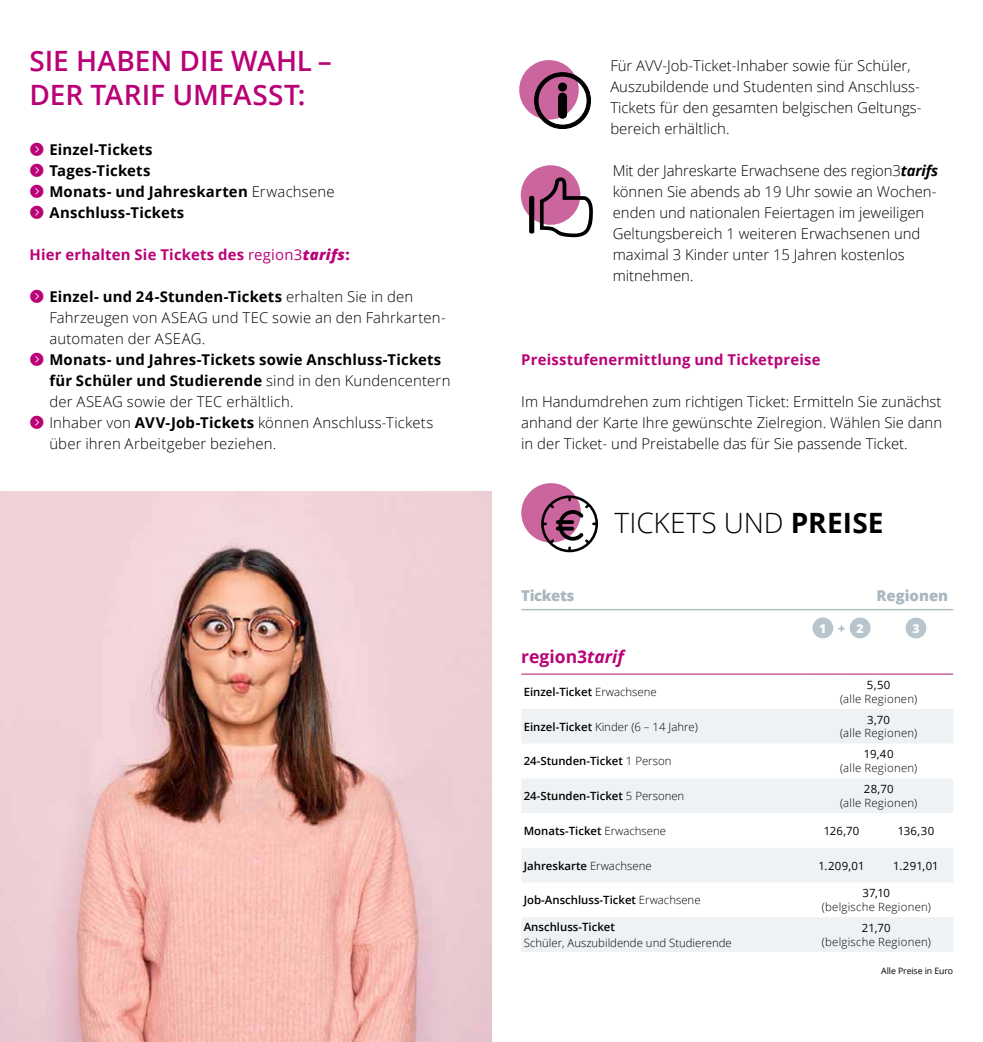
<style>
.page{position:relative;width:983px;height:1042px;background:#fff}
.page>*{position:absolute;margin:0;border:0;box-sizing:border-box;transform-origin:0 0}
.t1{font:600 28px/33.6px "Open Sans";letter-spacing:-.005em;color:#b90276}
.t2{font:300 28px "Open Sans";color:#000}
.t3{font:700 17.5px "Open Sans";color:#b90276}
.t4{font:300 14.88px/21px "Open Sans";color:#000}
.t5{font:700 14.88px/21px "Open Sans";letter-spacing:.015em;color:#000}
.t6{font:700 14.88px "Open Sans";letter-spacing:.015em;color:#b90276}
.t7{font:800 14.88px "Open Sans";color:#a9b7bf}
.t8{font:800 14.88px "Open Sans";letter-spacing:-.025em;color:#a9b7bf}
.t9{font:800 12.25px "Open Sans";color:#fff}
.t10{font:800 12.25px "Open Sans";color:#a9b7bf}
.t11{font:600 11.38px "Open Sans";color:#000}
.t12{font:300 11.38px "Open Sans";letter-spacing:.02em;color:#000}
.t13{font:300 11.38px "Open Sans";color:#000}
.t14{font:11.38px "Open Sans";letter-spacing:.015em;color:#000}
.t15{font:8.75px "Open Sans";letter-spacing:-.01em;color:#000}
.s1{font-weight:300}
.s2{font-weight:400}
.s3{font-weight:800;font-style:italic}
.s4{font-weight:800}
.s5{font-weight:700}
.s6{font-weight:700;font-style:italic}
.s7{font-style:italic}
.s8{font-weight:600}
</style>
<div class="page">
<img style="left:0;top:491px;width:491px;height:551px">
<img style="left:491px;top:491px;width:1px;height:551px">
<svg style="left:521px;top:709px;width:431px;height:243px;fill:#eff2f4"></svg>
<hr style="left:521px;top:609px;width:283px;height:1px;background:#a9b7bf">
<hr style="left:804px;top:609px;width:37px;height:1px;background:#a9b7bf">
<hr style="left:841px;top:609px;width:37px;height:1px;background:#a9b7bf">
<hr style="left:878px;top:609px;width:74px;height:1px;background:#a9b7bf">
<hr style="left:521px;top:673px;width:283px;height:2px;background:#c54c8f">
<hr style="left:804px;top:673px;width:37px;height:2px;background:#c54c8f">
<hr style="left:841px;top:673px;width:37px;height:2px;background:#c54c8f">
<hr style="left:878px;top:673px;width:74px;height:2px;background:#c54c8f">
<div style="left:812px;top:617px;width:21px;height:21px;background:#b9c5cd;border-radius:50%"></div>
<div style="left:849px;top:617px;width:21px;height:21px;background:#b9c5cd;border-radius:50%"></div>
<div style="left:905px;top:617px;width:21px;height:21px;background:#b9c5cd;border-radius:50%"></div>
<div style="left:520px;top:165px;width:60px;height:60px;background:#cb659e;border-radius:50%"></div>
<svg style="left:540px;top:177px;width:52px;height:60px"></svg>
<svg style="left:529px;top:196px;width:5px;height:37px"></svg>
<div style="left:519px;top:60px;width:59px;height:60px;background:#cb659e;border-radius:50%"></div>
<svg style="left:533px;top:72px;width:58px;height:57px"></svg>
<div style="left:521px;top:483px;width:59px;height:60px;background:#cb659e;border-radius:50%"></div>
<svg style="left:541px;top:495px;width:57px;height:57px"></svg>
<h1 class="t1" style="left:30px;top:44px;width:303px">SIE HABEN DIE WAHL –<br>DER TARIF UMFASST:</h1>
<p class="t5" style="left:49px;top:139px;width:287px">Einzel-Tickets<br>Tages-Tickets<br>Monats- und Jahreskarten <span class="s1">Erwachsene<br></span>Anschluss-Tickets</p>
<p class="t6" style="left:30px;top:244px;width:321px">Hier erhalten Sie Tickets des <span class="s2">region3</span><span class="s3">tarifs</span><span class="s4">:</span></p>
<p class="t4" style="left:49px;top:286px;width:398px"><span class="s5">Einzel- und 24-Stunden-Tickets</span> erhalten Sie in den<br>Fahrzeugen von ASEAG und TEC sowie an den Fahrkarten&shy;automaten der ASEAG.</p>
<p class="t4" style="left:49px;top:349px;width:402px"><span class="s5">Monats- und Jahres-Tickets sowie Anschluss-Tickets für Schüler und Studierende</span> sind in den Kundencentern der ASEAG sowie der TEC erhältlich.<br>Inhaber von <span class="s5">AVV-Job-Tickets</span> können Anschluss-Tickets über ihren Arbeitgeber beziehen.</p>
<p class="t4" style="left:610px;top:55px;width:313px">Für AVV-Job-Ticket-Inhaber sowie für Schüler, Auszu bildende und Studenten sind Anschluss-Tickets für den gesamten belgischen Geltungs&shy;bereich erhältlich.</p>
<p class="t4" style="left:612px;top:160px;width:327px">Mit der Jahreskarte Erwachsene des region3<span class="s6">tarifs </span>können Sie abends ab 19 Uhr sowie an Wochen&shy;enden und nationalen Feiertagen im jeweiligen Geltungsbereich 1 weiteren Erwachsenen und maximal 3 Kinder unter 15 Jahren kostenlos mitnehmen.</p>
<p class="t6" style="left:521px;top:349px;width:301px">Preisstufenermittlung und Ticketpreise</p>
<p class="t4" style="left:521px;top:391px;width:422px;text-align:justify">Im Handumdrehen zum richtigen Ticket: Ermitteln Sie zunächst anhand der Karte Ihre gewünschte Zielregion. Wählen Sie dann in der Ticket- und Preistabelle das für Sie passende Ticket.</p>
<h1 class="t2" style="left:614px;top:504px;width:270px">TICKETS UND <span class="s5">PREISE</span></h1>
<p class="t8" style="left:521px;top:584px;width:55px">Tickets</p>
<p class="t7" style="left:876px;top:584px;width:73px">Regionen</p>
<p class="t9" style="left:819px;top:619px;width:9px">1</p>
<p class="t9" style="left:856px;top:619px;width:9px">2</p>
<p class="t9" style="left:912px;top:619px;width:9px">3</p>
<p class="t3" style="left:521px;top:645px;width:104px">region3<span class="s7">tarif</span></p>
<p class="t11" style="left:523px;top:684px;width:134px">Einzel-Ticket <span class="s1">Erwachsene</span></p>
<p class="t10" style="left:838px;top:619px;width:8px">+</p>
<p class="t14" style="left:866px;top:677px;width:25px">5,50</p>
<p class="t12" style="left:840px;top:691px;width:78px">(alle Regionen)</p>
<p class="t13" style="left:523px;top:718px;width:176px"><span class="s8">Einzel-Ticket</span> Kinder (6 – 14 Jahre)</p>
<p class="t11" style="left:523px;top:753px;width:149px">24-Stunden-Ticket <span class="s1">1 Person</span></p>
<p class="t11" style="left:523px;top:788px;width:162px">24-Stunden-Ticket <span class="s1">5 Personen</span></p>
<p class="t14" style="left:867px;top:712px;width:24px">3,70</p>
<p class="t12" style="left:840px;top:725px;width:78px">(alle Regionen)</p>
<p class="t14" style="left:863px;top:746px;width:31px">19,40</p>
<p class="t12" style="left:840px;top:760px;width:78px">(alle Regionen)</p>
<p class="t14" style="left:863px;top:781px;width:31px">28,70</p>
<p class="t12" style="left:840px;top:795px;width:78px">(alle Regionen)</p>
<p class="t11" style="left:523px;top:823px;width:144px">Monats-Ticket <span class="s1">Erwachsene</span></p>
<p class="t14" style="left:823px;top:823px;width:37px">126,70</p>
<p class="t14" style="left:897px;top:823px;width:38px">136,30</p>
<p class="t11" style="left:523px;top:857px;width:129px">Jahreskarte <span class="s1">Erwachsene</span></p>
<p class="t14" style="left:818px;top:857px;width:48px">1.209,01</p>
<p class="t14" style="left:893px;top:857px;width:47px">1.291,01</p>
<p class="t11" style="left:523px;top:892px;width:178px">Job-Anschluss-Ticket <span class="s1">Erwachsene</span></p>
<p class="t14" style="left:862px;top:885px;width:29px">37,10</p>
<p class="t12" style="left:821px;top:899px;width:111px">(belgische Regionen)</p>
<p class="t11" style="left:523px;top:919px;width:93px">Anschluss-Ticket</p>
<p class="t13" style="left:523px;top:935px;width:209px">Schüler, Auszubildende und Studierende</p>
<p class="t14" style="left:861px;top:920px;width:30px">21,70</p>
<p class="t12" style="left:821px;top:934px;width:111px">(belgische Regionen)</p>
<p class="t15" style="left:881px;top:965px;width:73px">Alle Preise in Euro</p>
</div>
